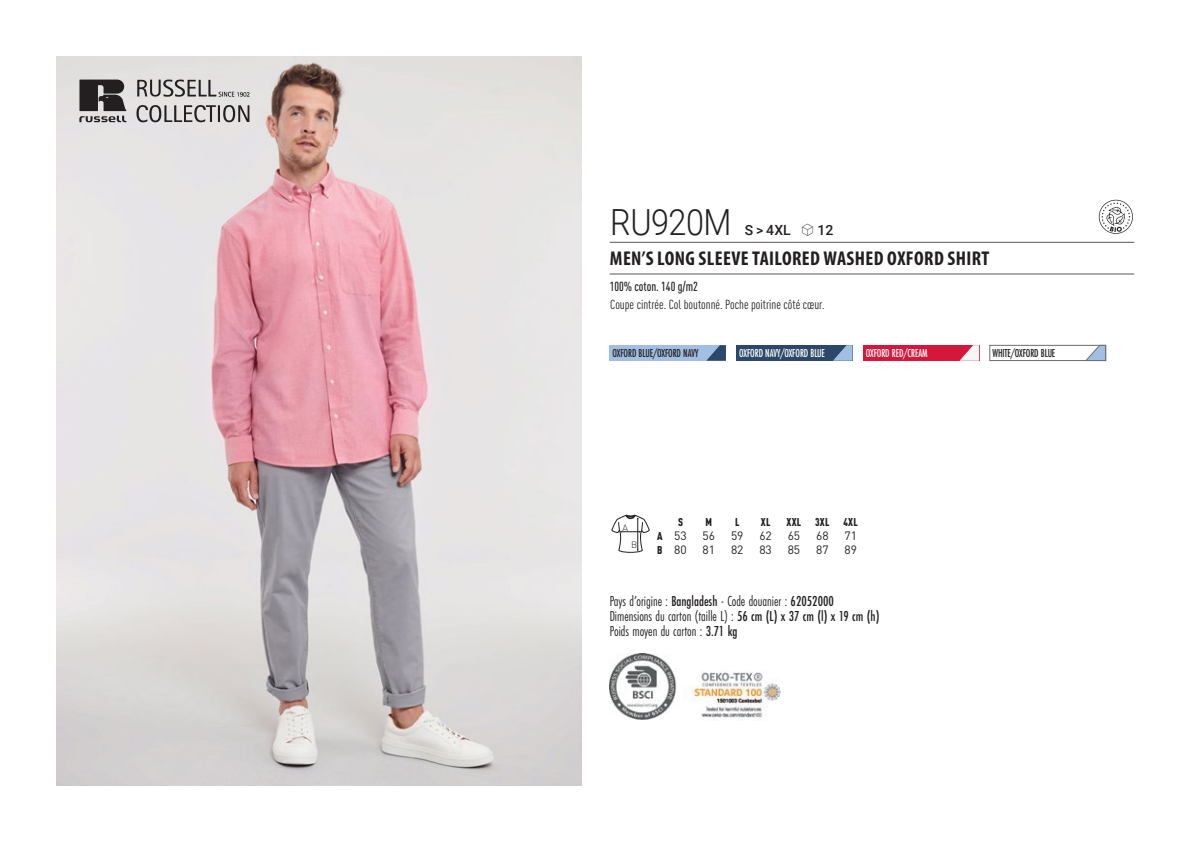
<style>
.page{position:relative;width:1191px;height:842px;background:#fff}
.page>*{position:absolute;margin:0;border:0;box-sizing:border-box;transform-origin:0 0}
.t1{font:300 36px "Roboto";letter-spacing:-.015em;color:#231f20;scale:.9 1}
.t2{font:700 condensed 20px "Myriad Pro";letter-spacing:.02em;color:#231f20}
.t3{font:15px "Futura PT Cond";color:#231f20;scale:.95 1}
.t4{font:500 14px "Roboto";color:#231f20}
.t5{font:condensed 13px "DIN Pro";color:#231f20}
.grammage_2020{font:500 condensed 13px "DIN Pro";color:#231f20;scale:.95 1}
.Coloris_nuancier_bla{font:500 12px "Futura PT Cond";letter-spacing:-.01em;color:#fff;scale:.9 1}
._88_tailles_tab_maig{font:12px "DIN Pro";color:#231f20}
.Coloris_nuancier_bla-2{font:500 12px "Futura PT Cond";letter-spacing:-.01em;color:#231f20;scale:.9 1}
.Coloris_nuancier{font:500 12px "Futura PT Cond";letter-spacing:-.01em;color:#231f20;scale:.9 1}
._88_tailles_tab_maig-2{font:900 condensed 11.2px "DIN Pro";letter-spacing:.02em;color:#231f20;scale:.95 1}
.t6{font:300 9.2px "DIN";color:#231f20}
.s1{font-family:"Linotype Shapeshifter";font-weight:400;font-size:16px}
.s2{font-weight:900;font-stretch:condensed;font-size:11.2px}
.s3{font-weight:500}
</style>
<div class="page">
<img style="left:57px;top:57px;width:524px;height:728px">
<svg style="left:136px;top:105px;width:113px;height:17px;background:#a6a3a2"></svg>
<svg style="left:137px;top:79px;width:112px;height:18px;background:#b2b0b0"></svg>
<svg style="left:79px;top:80px;width:47px;height:42px;background:#5f5c5c"></svg>
<div style="left:609px;top:345px;width:117px;height:16px;background:#a2bee3"></div>
<svg style="left:706px;top:345px;width:20px;height:16px"></svg>
<div style="left:736px;top:345px;width:116px;height:16px;background:#2b4769"></div>
<svg style="left:833px;top:345px;width:19px;height:16px"></svg>
<div style="left:863px;top:345px;width:116px;height:16px;background:#d5173b"></div>
<svg style="left:959px;top:345px;width:20px;height:16px"></svg>
<div style="left:989px;top:345px;width:116px;height:16px;background:#fff;border:1px solid #6c6d70"></div>
<svg style="left:1085px;top:345px;width:21px;height:16px"></svg>
<svg style="left:1098px;top:200px;width:34px;height:34px"></svg>
<svg style="left:611px;top:515px;width:38px;height:38px"></svg>
<img style="left:609px;top:654px;width:68px;height:66px">
<img style="left:693px;top:672px;width:87px;height:46px">
<hr style="left:609px;top:242px;width:525px;height:1px;background:#57585a">
<hr style="left:609px;top:274px;width:525px;height:1px;background:#57585a">
<p class="t1" style="left:610px;top:197px;width:136px">RU920M</p>
<p class="t4" style="left:745px;top:220px;width:90px">S &gt; 4XL <span class="s1">S</span> 12</p>
<p class="t2" style="left:610px;top:246px;width:381px">MEN’S LONG SLEEVE TAILORED WASHED OXFORD SHIRT</p>
<p class="grammage_2020" style="left:609px;top:277px;width:94px">100% coton. 140 g/m2</p>
<p class="t5" style="left:610px;top:295px;width:216px">Coupe cintrée. Col boutonné. Poche poitrine côté cœur.</p>
<p class="Coloris_nuancier_bla-2" style="left:612px;top:346px;width:97px">OXFORD BLUE/OXFORD NAVY</p>
<p class="Coloris_nuancier_bla" style="left:739px;top:346px;width:97px">OXFORD NAVY/OXFORD BLUE</p>
<p class="Coloris_nuancier_bla" style="left:866px;top:346px;width:70px">OXFORD RED/CREAM</p>
<p class="Coloris_nuancier" style="left:992px;top:346px;width:71px">WHITE/OXFORD BLUE</p>
<p class="t6" style="left:622px;top:522px;width:7px">A</p>
<p class="t6" style="left:631px;top:539px;width:8px">B</p>
<p class="_88_tailles_tab_maig-2" style="left:678px;top:514px;width:7px">S</p>
<p class="_88_tailles_tab_maig-2" style="left:705px;top:514px;width:8px">M</p>
<p class="_88_tailles_tab_maig-2" style="left:735px;top:514px;width:6px">L</p>
<p class="_88_tailles_tab_maig-2" style="left:761px;top:514px;width:12px">XL</p>
<p class="_88_tailles_tab_maig-2" style="left:786px;top:514px;width:46px">XXL 3XL</p>
<p class="_88_tailles_tab_maig-2" style="left:843px;top:514px;width:16px">4XL</p>
<p class="_88_tailles_tab_maig" style="left:657px;top:526px;width:31px"><span class="s2">A</span> 53</p>
<p class="_88_tailles_tab_maig" style="left:702px;top:526px;width:14px">56</p>
<p class="_88_tailles_tab_maig" style="left:731px;top:526px;width:14px">59</p>
<p class="_88_tailles_tab_maig" style="left:759px;top:526px;width:14px">62</p>
<p class="_88_tailles_tab_maig" style="left:787px;top:526px;width:14px">65</p>
<p class="_88_tailles_tab_maig" style="left:816px;top:526px;width:14px">68</p>
<p class="_88_tailles_tab_maig" style="left:844px;top:526px;width:14px">71</p>
<p class="_88_tailles_tab_maig" style="left:657px;top:540px;width:31px"><span class="s2">B</span> 80</p>
<p class="_88_tailles_tab_maig" style="left:702px;top:540px;width:14px">81</p>
<p class="_88_tailles_tab_maig" style="left:731px;top:540px;width:14px">82</p>
<p class="_88_tailles_tab_maig" style="left:759px;top:540px;width:14px">83</p>
<p class="_88_tailles_tab_maig" style="left:787px;top:540px;width:14px">85</p>
<p class="_88_tailles_tab_maig" style="left:816px;top:540px;width:14px">87</p>
<p class="_88_tailles_tab_maig" style="left:844px;top:540px;width:14px">89</p>
<p class="t3" style="left:609px;top:592px;width:237px">Pays d’origine : <span class="s3">Bangladesh</span> - Code douanier : <span class="s3">62052000</span></p>
<p class="t3" style="left:609px;top:607px;width:285px">Dimensions du carton (taille L) : <span class="s3">56 cm (L) x 37 cm (l) x 19 cm (h)</span></p>
<p class="t3" style="left:609px;top:622px;width:136px">Poids moyen du carton : <span class="s3">3.71 kg</span></p>
</div>
